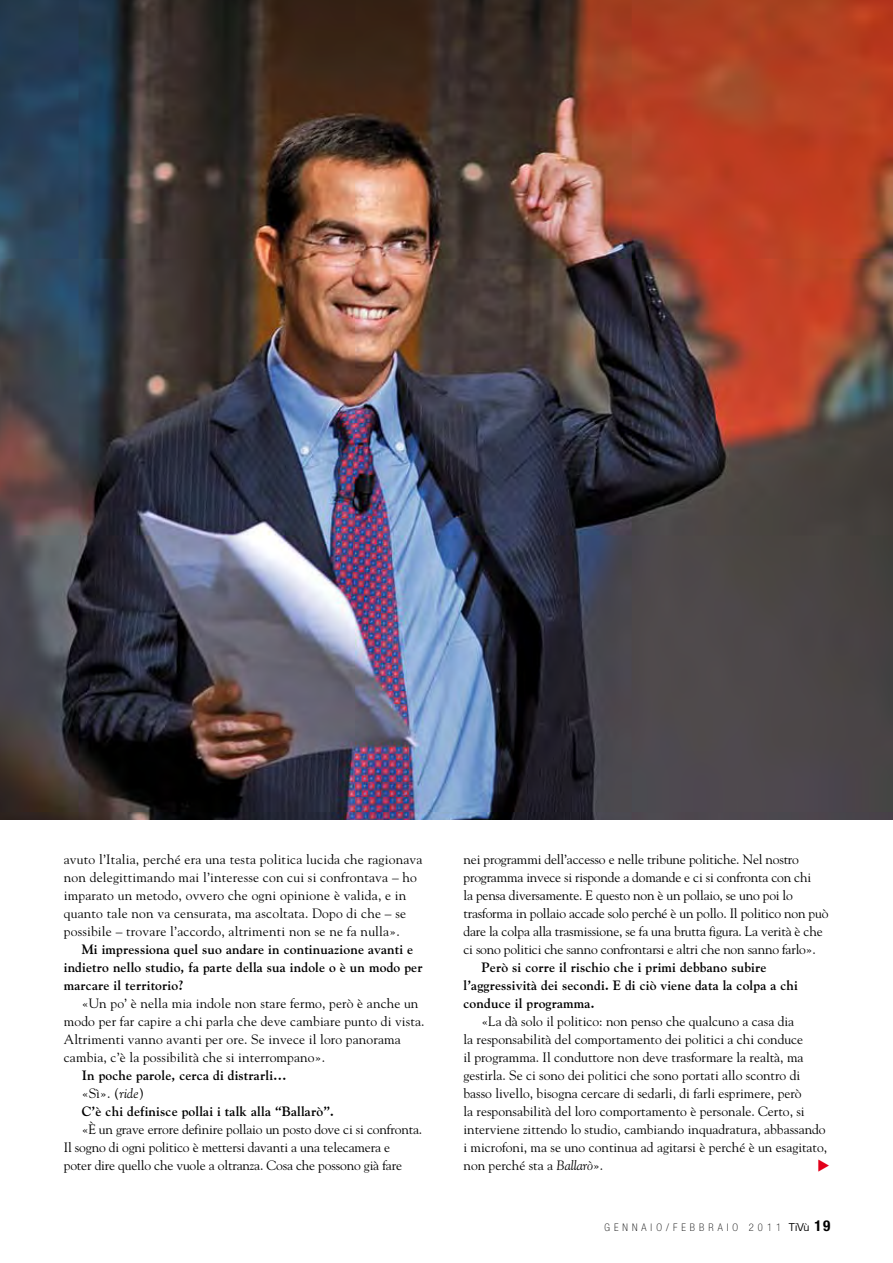
<style>
.page{position:relative;width:893px;height:1263px;background:#fff}
.page>*{position:absolute;margin:0;border:0;box-sizing:border-box;transform-origin:0 0}
.t1{font:13.5px/18px "Goudy Std";color:#000}
.t2{font:700 13.5px/18px "Goudy Std";letter-spacing:.01em;color:#000}
.t3{font:100 condensed 10.5px "Helvetica Neue LT Std";letter-spacing:.385em;color:#000}
.s1{font-weight:400}
.s2{font-weight:400;font-style:italic}
.s3{font-style:italic}
.s4{font-family:"Eurostile LT Std";font-weight:400;font-stretch:normal}
.s5{font-weight:700;font-size:15px}
</style>
<div class="page">
<img style="left:0;top:0;width:893px;height:820px">
<p class="t1" style="left:64px;top:850px;width:360px">avuto l’Italia, perché era una testa politica lucida che ragionava non delegittimando mai l’interesse con cui si confrontava – ho imparato un metodo, ovvero che ogni opinione è valida, e in quanto tale non va censurata, ma ascoltata. Dopo di che – se possibile – trovare l’accordo, altrimenti non se ne fa nulla».</p>
<p class="t2" style="left:64px;top:940px;width:360px;text-indent:18px">Mi impressiona quel suo andare in continuazione avanti e indietro nello studio, fa parte della sua indole o è un modo per marcare il territorio?</p>
<p class="t1" style="left:64px;top:994px;width:362px;text-indent:18px">«Un po’ è nella mia indole non stare fermo, però è anche un modo per far capire a chi parla che deve cambiare punto di vista.<br>Altrimenti vanno avanti per ore. Se invece il loro panorama cambia, c’è la possibilità che si interrompano».</p>
<p class="t2" style="left:82px;top:1066px;width:254px">In poche parole, cerca di distrarli…<br><span class="s1">«Sì». (</span><span class="s2">ride</span><span class="s1">)<br></span>C’è chi definisce pollai i talk alla “Ballarò”.</p>
<p class="t1" style="left:64px;top:1120px;width:360px;text-indent:18px">«È un grave errore definire pollaio un posto dove ci si confronta.<br>Il sogno di ogni politico è mettersi davanti a una telecamera e<br>poter dire quello che vuole a oltranza. Cosa che possono già fare</p>
<p class="t1" style="left:463px;top:850px;width:366px">nei programmi dell’accesso e nelle tribune politiche. Nel nostro programma invece si risponde a domande e ci si confronta con chi<br>la pensa diversamente. E questo non è un pollaio, se uno poi lo trasforma in pollaio accade solo perché è un pollo. Il politico non può dare la colpa alla trasmissione, se fa una brutta figura. La verità è che ci sono politici che sanno confrontarsi e altri che non sanno farlo».</p>
<p class="t2" style="left:463px;top:958px;width:336px;text-indent:18px">Però si corre il rischio che i primi debbano subire l’aggressività dei secondi. E di ciò viene data la colpa a chi conduce il programma.</p>
<p class="t1" style="left:463px;top:1012px;width:365px;text-indent:18px">«La dà solo il politico: non penso che qualcuno a casa dia<br>la responsabilità del comportamento dei politici a chi conduce<br>il programma. Il conduttore non deve trasformare la realtà, ma gestirla. Se ci sono dei politici che sono portati allo scontro di basso livello, bisogna cercare di sedarli, di farli esprimere, però<br>la responsabilità del loro comportamento è personale. Certo, si interviene zittendo lo studio, cambiando inquadratura, abbassando i microfoni, ma se uno continua ad agitarsi è perché è un esagitato, non perché sta a <span class="s3">Ballarò</span>».</p>
<p class="t3" style="left:605px;top:1221px;width:227px">GENNAIO/FEBBRAIO 2011 <span class="s4">TiVù</span> <span class="s5">19</span></p>
</div>
